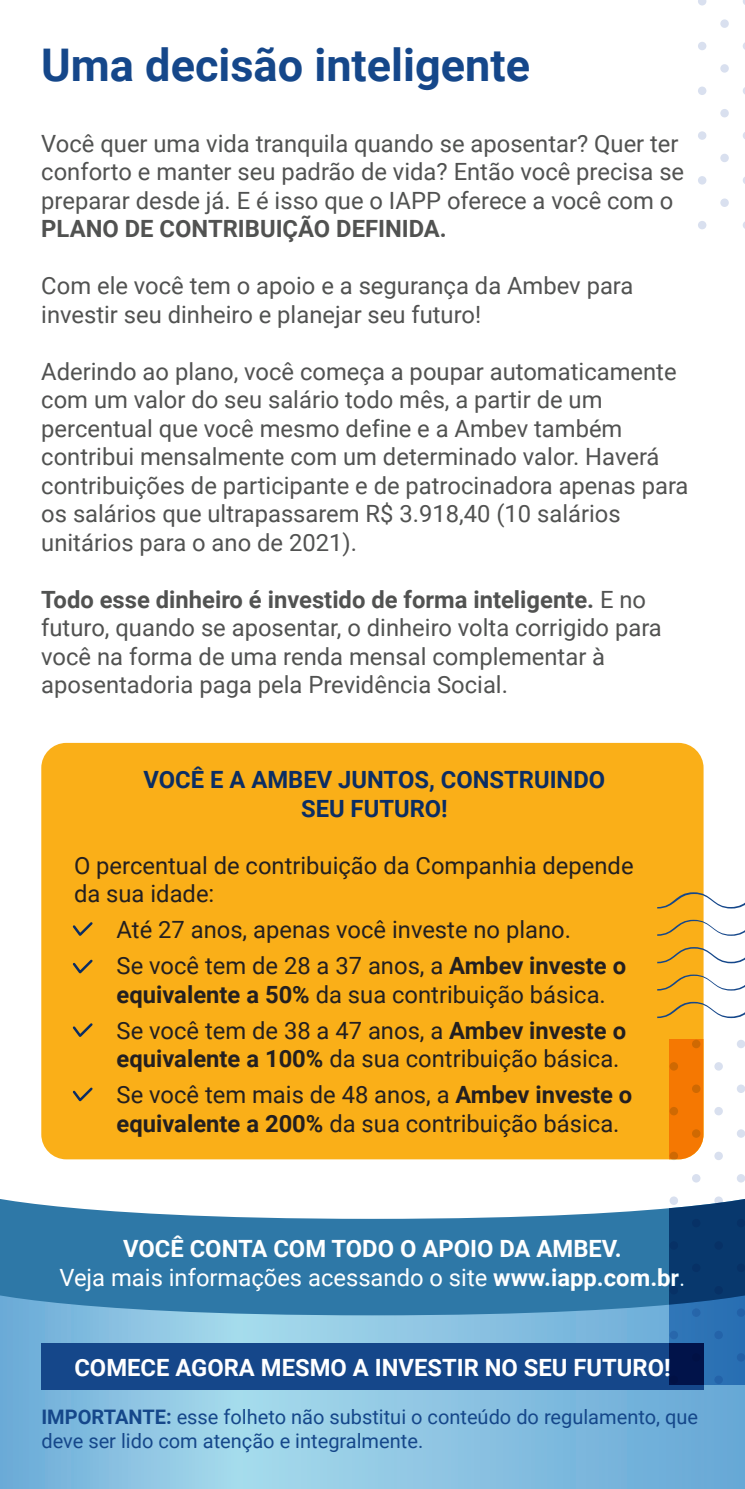
<style>
.page{position:relative;width:745px;height:1489px;background:#fff}
.page>*{position:absolute;margin:0;border:0;box-sizing:border-box;transform-origin:0 0}
.t1{font:700 45px "Roboto";color:#15478a}
.t2{font:23.75px/28.5px "Roboto";color:#515251}
.t3{font:23.75px/36px "Roboto";color:#231f20}
.t4{font:700 23.75px/28.5px "Roboto";color:#fff;text-align:center}
.t5{font:700 23.75px/28.5px "Roboto";color:#0b2d63;text-align:center}
.t6{font:700 23.75px "Roboto";color:#515251}
.t7{font:20px/24px "Roboto";color:#15478a}
.s1{font-weight:700}
.s2{font-weight:400}
</style>
<div class="page">
<svg style="left:0;top:1315px;width:744px;height:173px;background:#82bcde"></svg>
<svg style="left:0;top:1197px;width:744px;height:118px;background:#4a87b0"></svg>
<div style="left:41px;top:1343px;width:662px;height:46px;background:#15478a"></div>
<div style="left:41px;top:742px;width:662px;height:417px;background:#faaf18;border-radius:25px"></div>
<svg style="left:691px;top:1039px;width:9px;height:9px"></svg>
<div style="left:736px;top:1039px;width:8px;height:9px;background:#d9e0ef;border-radius:50%"></div>
<div style="left:669px;top:1062px;width:8px;height:8px;background:#cf6902;border-radius:50%"></div>
<div style="left:714px;top:1062px;width:8px;height:8px;background:#d9e0ef;border-radius:50%"></div>
<svg style="left:691px;top:1084px;width:9px;height:8px"></svg>
<div style="left:736px;top:1084px;width:8px;height:8px;background:#d9e0ef;border-radius:50%"></div>
<svg style="left:669px;top:1106px;width:8px;height:9px"></svg>
<div style="left:714px;top:1106px;width:8px;height:9px;background:#d9e0ef;border-radius:50%"></div>
<svg style="left:691px;top:1129px;width:9px;height:8px"></svg>
<div style="left:736px;top:1129px;width:8px;height:8px;background:#d9e0ef;border-radius:50%"></div>
<svg style="left:669px;top:1151px;width:8px;height:9px"></svg>
<div style="left:714px;top:1151px;width:8px;height:9px;background:#d9e0ef;border-radius:50%"></div>
<div style="left:691px;top:1173px;width:9px;height:9px;background:#d9e0ef;border-radius:50%"></div>
<div style="left:736px;top:1173px;width:8px;height:9px;background:#d9e0ef;border-radius:50%"></div>
<div style="left:669px;top:1196px;width:8px;height:8px;background:#d9e0ef;border-radius:50%"></div>
<div style="left:714px;top:1196px;width:8px;height:8px;background:#d9e0ef;border-radius:50%"></div>
<div style="left:691px;top:1218px;width:9px;height:9px;background:#073166;border-radius:50%"></div>
<div style="left:736px;top:1218px;width:8px;height:9px;background:#073166;border-radius:50%"></div>
<div style="left:669px;top:1241px;width:8px;height:8px;background:#073166;border-radius:50%"></div>
<div style="left:714px;top:1241px;width:8px;height:8px;background:#073166;border-radius:50%"></div>
<div style="left:691px;top:1263px;width:9px;height:8px;background:#073166;border-radius:50%"></div>
<div style="left:736px;top:1263px;width:8px;height:8px;background:#073166;border-radius:50%"></div>
<div style="left:669px;top:1285px;width:8px;height:9px;background:#073166;border-radius:50%"></div>
<div style="left:714px;top:1285px;width:8px;height:9px;background:#073166;border-radius:50%"></div>
<div style="left:691px;top:1308px;width:9px;height:8px;background:#2665a9;border-radius:50%"></div>
<div style="left:736px;top:1308px;width:8px;height:8px;background:#2260a7;border-radius:50%"></div>
<div style="left:669px;top:1330px;width:8px;height:9px;background:#2867ac;border-radius:50%"></div>
<div style="left:714px;top:1330px;width:8px;height:9px;background:#2463a9;border-radius:50%"></div>
<div style="left:691px;top:1352px;width:9px;height:9px;background:#011145;border-radius:50%"></div>
<svg style="left:736px;top:1352px;width:8px;height:9px"></svg>
<div style="left:669px;top:1375px;width:8px;height:8px;background:#011145;border-radius:50%"></div>
<div style="left:714px;top:1375px;width:8px;height:8px;background:#2463a9;border-radius:50%"></div>
<svg style="left:698px;top:0;width:8px;height:5px"></svg>
<svg style="left:719px;top:19px;width:9px;height:9px"></svg>
<div style="left:697px;top:42px;width:9px;height:8px;background:#d9e0ef;border-radius:50%"></div>
<svg style="left:719px;top:64px;width:9px;height:9px"></svg>
<div style="left:697px;top:87px;width:9px;height:8px;background:#d9e0ef;border-radius:50%"></div>
<svg style="left:719px;top:109px;width:9px;height:8px"></svg>
<div style="left:697px;top:131px;width:9px;height:9px;background:#d9e0ef;border-radius:50%"></div>
<div style="left:719px;top:154px;width:9px;height:8px;background:#d9e0ef;border-radius:50%"></div>
<div style="left:697px;top:176px;width:9px;height:8px;background:#d9e0ef;border-radius:50%"></div>
<svg style="left:719px;top:198px;width:9px;height:9px"></svg>
<div style="left:697px;top:221px;width:9px;height:8px;background:#d9e0ef;border-radius:50%"></div>
<svg style="left:657px;top:892px;width:87px;height:126px"></svg>
<svg style="left:72px;top:922px;width:21px;height:14px"></svg>
<svg style="left:72px;top:959px;width:21px;height:15px"></svg>
<svg style="left:72px;top:1023px;width:21px;height:14px"></svg>
<svg style="left:72px;top:1087px;width:21px;height:15px"></svg>
<h1 class="t1" style="left:41px;top:34px;width:490px">Uma decisão inteligente</h1>
<p class="t2" style="left:41px;top:128px;width:644px">Você quer uma vida tranquila quando se aposentar? Quer ter conforto e manter seu padrão de vida? Então você precisa se preparar desde já. E é isso que o IAPP oferece a você com o</p>
<p class="t6" style="left:41px;top:212px;width:407px">PLANO DE CONTRIBUIÇÃO DEFINIDA.</p>
<p class="t2" style="left:41px;top:270px;width:593px">Com ele você tem o apoio e a segurança da Ambev para investir seu dinheiro e planejar seu futuro!</p>
<p class="t2" style="left:41px;top:356px;width:648px">Aderindo ao plano, você começa a poupar automaticamente com um valor do seu salário todo mês, a partir de um percentual que você mesmo define e a Ambev também contribui mensalmente com um determinado valor. Haverá contribuições de participante e de patrocinadora apenas para os salários que ultrapassarem R$ 3.918,40 (10 salários unitários para o ano de 2021).</p>
<p class="t2" style="left:41px;top:584px;width:621px"><span class="s1">Todo esse dinheiro é investido de forma inteligente.</span> E no futuro, quando se aposentar, o dinheiro volta corrigido para você na forma de uma renda mensal complementar à aposentadoria paga pela Previdência Social.</p>
<p class="t5" style="left:143px;top:764px;width:463px">VOCÊ E A AMBEV JUNTOS, CONSTRUINDO<br>SEU FUTURO!</p>
<p class="t3" style="left:74px;top:850px;width:560px;line-height:28.5px">O percentual de contribuição da Companhia depende da sua idade:</p>
<p class="t3" style="left:116px;top:911px;width:510px">Até 27 anos, apenas você investe no plano.<br>Se você tem de 28 a 37 anos, a <span class="s1">Ambev investe o</span></p>
<p class="t3" style="left:116px;top:975px;width:510px"><span class="s1">equivalente a 50%</span> da sua contribuição básica.<br>Se você tem de 38 a 47 anos, a <span class="s1">Ambev investe o</span></p>
<p class="t3" style="left:116px;top:1040px;width:517px"><span class="s1">equivalente a 100%</span> da sua contribuição básica.<br>Se você tem mais de 48 anos, a <span class="s1">Ambev investe o</span></p>
<p class="t3" style="left:116px;top:1104px;width:504px"><span class="s1">equivalente a 200%</span> da sua contribuição básica.</p>
<p class="t4" style="left:59px;top:1233px;width:627px">VOCÊ CONTA COM TODO O APOIO DA AMBEV.<br><span class="s2">Veja mais informações acessando o site</span> www.iapp.com.br<span class="s2">.</span></p>
<p class="t4" style="left:74px;top:1351px;width:597px">COMECE AGORA MESMO A INVESTIR NO SEU FUTURO!</p>
<p class="t7" style="left:41px;top:1403px;width:657px"><span class="s1">IMPORTANTE:</span> esse folheto não substitui o conteúdo do regulamento, que deve ser lido com atenção e integralmente.</p>
</div>
